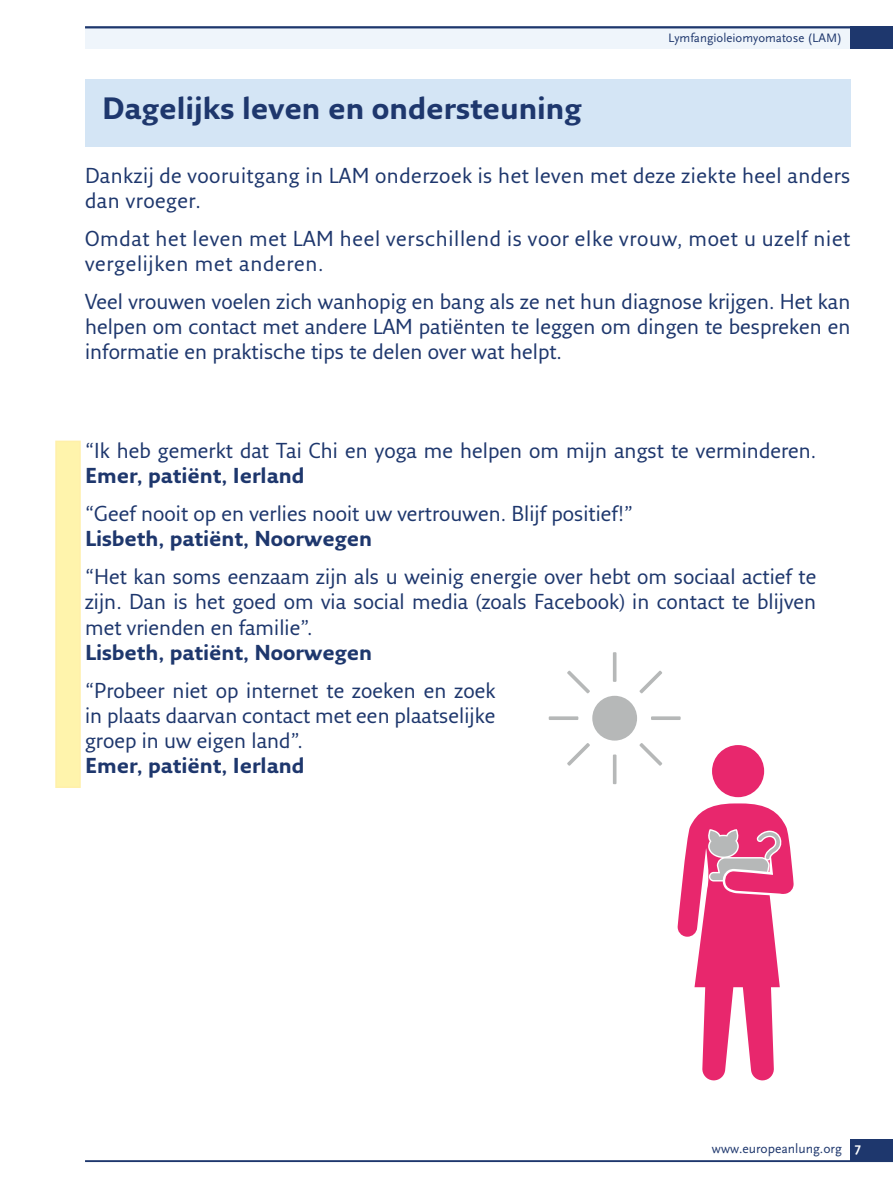
<style>
.page{position:relative;width:893px;height:1191px;background:#fff}
.page>*{position:absolute;margin:0;border:0;box-sizing:border-box;transform-origin:0 0}
.t1{font:700 30px "Fresco Sans Pro";color:#1e376d}
.Paragraph_Style_2{font:21px/25.2px "Fresco Sans Pro";color:#1e376d}
.Paragraph_Style_2-2{font:21px/25.2px "Fresco Sans Pro";letter-spacing:.03em;color:#1e376d}
.Paragraph_Style_2-3{font:21px/25.2px "Fresco Sans Pro";letter-spacing:.02em;color:#1e376d}
.t2{font:13.5px "Scala Sans";color:#1e376d}
.t3{font:700 13.5px "Scala Sans";color:#fff}
.t4{font:12.75px "Scala Sans";color:#1e376d}
.s1{font-weight:700}
</style>
<div class="page">
<div style="left:85px;top:26px;width:808px;height:23px;background:#eff5fb"></div>
<div style="left:850px;top:26px;width:43px;height:23px;background:#1e376d"></div>
<div style="left:850px;top:1138px;width:43px;height:23px;background:#1e376d"></div>
<hr style="left:85px;top:26px;width:808px;height:2px;background:#1e376d">
<hr style="left:85px;top:1160px;width:808px;height:2px;background:#1e376d">
<div style="left:85px;top:79px;width:765px;height:68px;background:#d4e5f5"></div>
<div style="left:55px;top:440px;width:26px;height:348px;background:#fff4ac;border:2px solid #fff0aa"></div>
<div style="left:592px;top:696px;width:45px;height:44px;background:#b6b8b8;border-radius:50%"></div>
<hr style="left:613px;top:652px;width:3px;height:30px;background:#b6b8b8">
<hr style="left:613px;top:754px;width:3px;height:30px;background:#b6b8b8">
<svg style="left:651px;top:716px;width:30px;height:4px"></svg>
<svg style="left:549px;top:716px;width:29px;height:4px"></svg>
<svg style="left:639px;top:670px;width:23px;height:23px"></svg>
<svg style="left:567px;top:743px;width:23px;height:23px"></svg>
<svg style="left:639px;top:743px;width:23px;height:23px"></svg>
<svg style="left:567px;top:670px;width:23px;height:23px"></svg>
<svg style="left:710px;top:742px;width:57px;height:57px"></svg>
<div style="left:712px;top:745px;width:52px;height:52px;background:#e8276d;border-radius:50%"></div>
<svg style="left:677px;top:803px;width:117px;height:277px"></svg>
<p class="t1" style="left:102px;top:90px;width:481px">Dagelijks leven en ondersteuning</p>
<p class="t4" style="left:668px;top:31px;width:175px">Lymfangioleiomyomatose (LAM)</p>
<p class="Paragraph_Style_2-3" style="left:85px;top:162px;width:767px">Dankzij de vooruitgang in LAM onderzoek is het leven met deze ziekte heel anders dan vroeger.</p>
<p class="Paragraph_Style_2-2" style="left:85px;top:225px;width:767px">Omdat het leven met LAM heel verschillend is voor elke vrouw, moet u uzelf niet vergelijken met anderen.</p>
<p class="Paragraph_Style_2" style="left:85px;top:288px;width:767px;text-align:justify">Veel vrouwen voelen zich wanhopig en bang als ze net hun diagnose krijgen. Het kan helpen om contact met andere LAM patiënten te leggen om dingen te bespreken en informatie en praktische tips te delen over wat helpt.</p>
<p class="Paragraph_Style_2" style="left:85px;top:437px;width:733px">“Ik heb gemerkt dat Tai Chi en yoga me helpen om mijn angst te verminderen.<br><span class="s1">Emer, patiënt, Ierland</span></p>
<p class="Paragraph_Style_2" style="left:85px;top:500px;width:550px">“Geef nooit op en verlies nooit uw vertrouwen. Blijf positief!”<br><span class="s1">Lisbeth, patiënt, Noorwegen</span></p>
<p class="Paragraph_Style_2" style="left:85px;top:563px;width:733px">“Het kan soms eenzaam zijn als u weinig energie over hebt om sociaal actief te zijn. Dan is het goed om via social media (zoals Facebook) in contact te blijven met vrienden en familie”.<br><span class="s1">Lisbeth, patiënt, Noorwegen</span></p>
<p class="Paragraph_Style_2" style="left:85px;top:677px;width:412px">“Probeer niet op internet te zoeken en zoek in plaats daarvan contact met een plaatselijke groep in uw eigen land”.<br><span class="s1">Emer, patiënt, Ierland</span></p>
<p class="t2" style="left:712px;top:1141px;width:131px">www.europeanlung.org</p>
<p class="t3" style="left:855px;top:1140px;width:8px">7</p>
</div>
